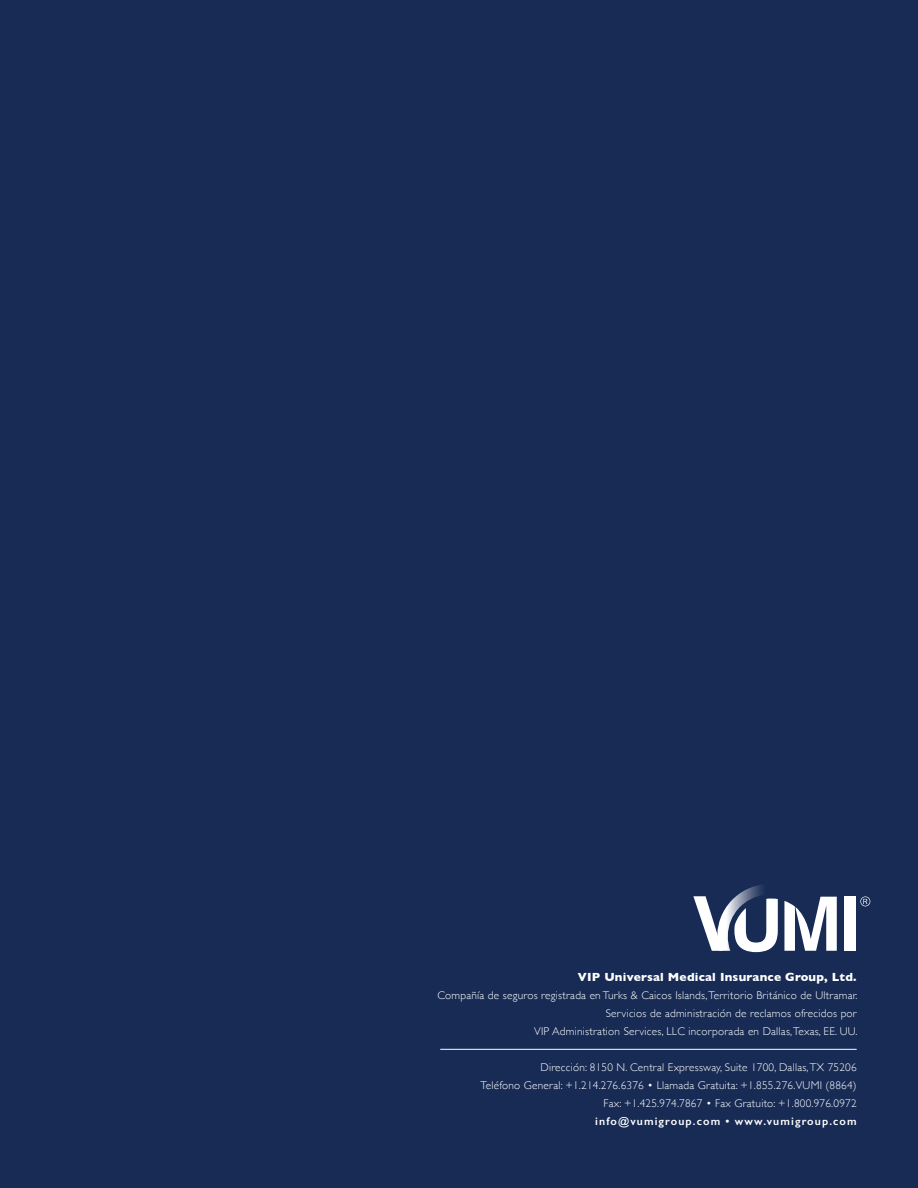
<style>
.page{position:relative;width:918px;height:1188px;background:#172b55}
.page>*{position:absolute;margin:0;border:0;box-sizing:border-box;transform-origin:0 0}
.t1{font:700 12px "Gill Sans";letter-spacing:.02em;color:#fff}
.t2{font:300 11.25px/18px "Gill Sans";letter-spacing:.02em;color:#fff;text-align:right}
.t3{font:600 11.25px "Gill Sans";letter-spacing:.1em;color:#fff}
</style>
<div class="page">
<svg style="left:860px;top:896px;width:10px;height:10px"></svg>
<div style="left:845px;top:897px;width:11px;height:54px;background:#fff"></div>
<svg style="left:784px;top:897px;width:53px;height:54px"></svg>
<svg style="left:693px;top:885px;width:85px;height:67px"></svg>
<hr style="left:440px;top:1049px;width:417px;height:1px;background:#fff">
<p class="t1" style="left:578px;top:968px;width:280px">VIP Universal Medical Insurance Group, Ltd.</p>
<p class="t2" style="left:437px;top:986px;width:422px">Compañía de seguros registrada en Turks &amp; Caicos Islands, Territorio Británico de Ultramar.<br>Servicios de administración de reclamos ofrecidos por<br>VIP Administration Services, LLC incorporada en Dallas, Texas, EE. UU.</p>
<p class="t2" style="left:481px;top:1058px;width:378px">Dirección: 8150 N. Central Expressway, Suite 1700, Dallas, TX 75206<br>Teléfono General: +1.214.276.6376 • Llamada Gratuita: +1.855.276.VUMI (8864)<br>Fax: +1.425.974.7867 • Fax Gratuito: +1.800.976.0972</p>
<p class="t3" style="left:595px;top:1115px;width:263px">info@vumigroup.com • www.vumigroup.com</p>
</div>
